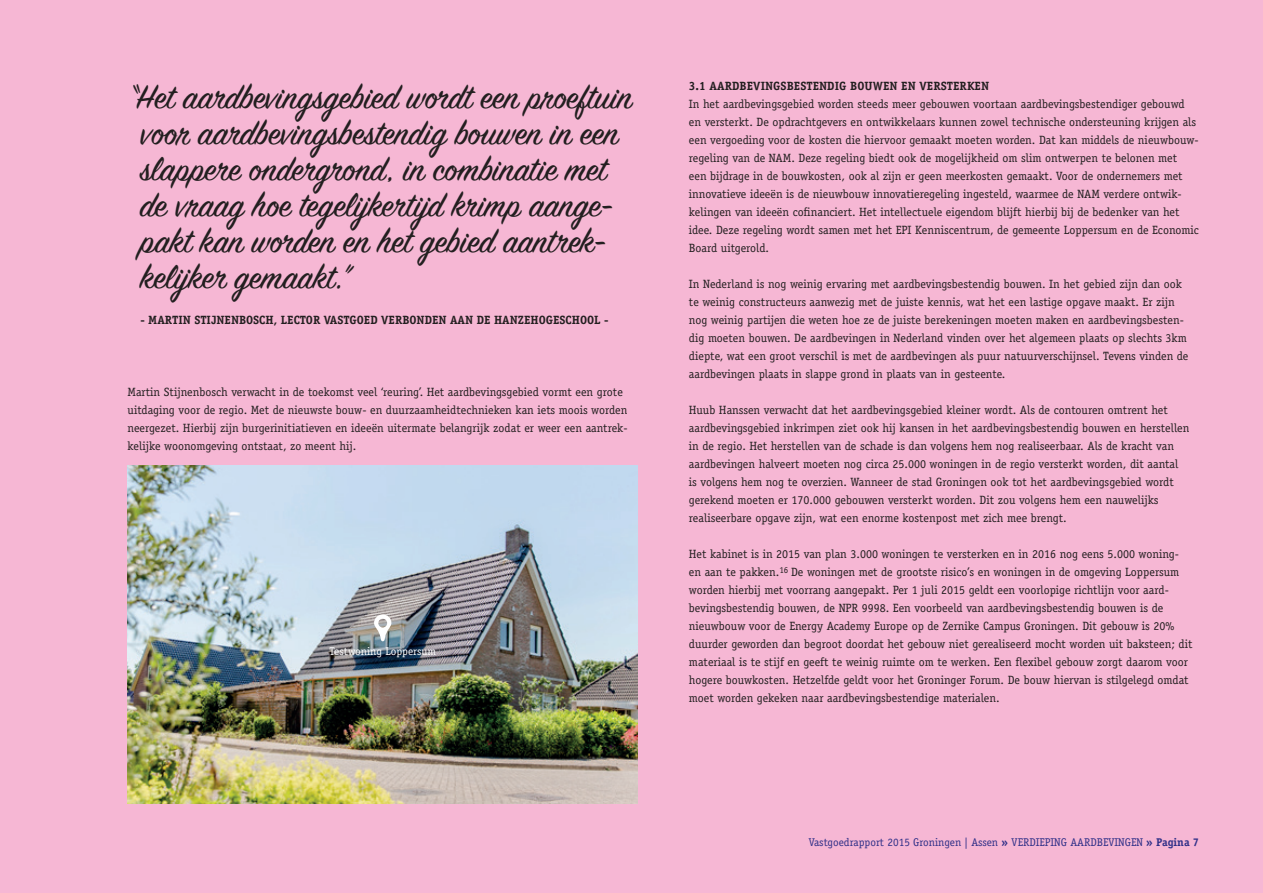
<style>
.page{position:relative;width:1263px;height:893px;background:#f6b7d4}
.page>*{position:absolute;margin:0;border:0;box-sizing:border-box;transform-origin:0 0}
.t1{font:37.5px/36px "Sign Painter House Script";color:#231f20}
.t2{font:12px/18px "Officina Serif Std";color:#231f20}
.t3{font:700 12px "Officina Serif";color:#231f20}
.t4{font:11.25px "Officina Serif Std";color:#2f3088}
.t5{font:11.25px "Officina Serif Std";color:#fff}
.s1{font-family:"Officina Serif";font-weight:700}
</style>
<div class="page">
<img style="left:128px;top:466px;width:510px;height:338px">
<svg style="left:374px;top:614px;width:17px;height:27px"></svg>
<h1 class="t1" style="left:140px;top:82px;width:493px;text-indent:-13px">“Het aardbevingsgebied wordt een proeftuin voor aardbevingsbestendig bouwen in een slappere ondergrond, in combinatie met de vraag hoe tegelijkertijd krimp aange&shy;pakt kan worden en het gebied aantrek&shy;kelijker gemaakt.”</h1>
<p class="t3" style="left:140px;top:312px;width:470px">- MARTIN STIJNENBOSCH, LECTOR VASTGOED VERBONDEN AAN DE HANZEHOGESCHOOL -</p>
<p class="t2" style="left:128px;top:383px;width:502px">Martin Stijnenbosch verwacht in de toekomst veel ‘reuring’. Het aardbevingsgebied vormt een grote uitdaging voor de regio. Met de nieuwste bouw- en duurzaamheidtechnieken kan iets moois worden neergezet. Hierbij zijn burgerinitiatieven en ideeën uitermate belangrijk zodat er weer een aantrek&shy;kelijke woonomgeving ontstaat, zo meent hij.</p>
<p class="t5" style="left:329px;top:644px;width:108px">Testwoning Loppersum</p>
<p class="t3" style="left:689px;top:78px;width:302px">3.1 AARDBEVINGSBESTENDIG BOUWEN EN VERSTERKEN</p>
<p class="t2" style="left:689px;top:95px;width:512px">In het aardbevingsgebied worden steeds meer gebouwen voortaan aardbevingsbestendiger gebouwd en versterkt. De opdrachtgevers en ontwikkelaars kunnen zowel technische ondersteuning krijgen als een vergoeding voor de kosten die hiervoor gemaakt moeten worden. Dat kan middels de nieuwbouw&shy;regeling van de NAM. Deze regeling biedt ook de mogelijkheid om slim ontwerpen te belonen met<br>een bijdrage in de bouwkosten, ook al zijn er geen meerkosten gemaakt. Voor de ondernemers met innovatieve ideeën is de nieuwbouw innovatieregeling ingesteld, waarmee de NAM verdere ontwik&shy;kelingen van ideeën cofinanciert. Het intellectuele eigendom blijft hierbij bij de bedenker van het idee. Deze regeling wordt samen met het EPI Kenniscentrum, de gemeente Loppersum en de Economic Board uitgerold.</p>
<p class="t2" style="left:689px;top:275px;width:501px">In Nederland is nog weinig ervaring met aardbevingsbestendig bouwen. In het gebied zijn dan ook te weinig constructeurs aanwezig met de juiste kennis, wat het een lastige opgave maakt. Er zijn nog weinig partijen die weten hoe ze de juiste berekeningen moeten maken en aardbevingsbesten&shy;dig moeten bouwen. De aardbevingen in Nederland vinden over het algemeen plaats op slechts 3km diepte, wat een groot verschil is met de aardbevingen als puur natuurverschijnsel. Tevens vinden de aardbevingen plaats in slappe grond in plaats van in gesteente.</p>
<p class="t2" style="left:689px;top:401px;width:502px">Huub Hanssen verwacht dat het aardbevingsgebied kleiner wordt. Als de contouren omtrent het aardbevingsgebied inkrimpen ziet ook hij kansen in het aardbevingsbestendig bouwen en herstellen in de regio. Het herstellen van de schade is dan volgens hem nog realiseerbaar. Als de kracht van aardbevingen halveert moeten nog circa 25.000 woningen in de regio versterkt worden, dit aantal is volgens hem nog te overzien. Wanneer de stad Groningen ook tot het aardbevingsgebied wordt gerekend moeten er 170.000 gebouwen versterkt worden. Dit zou volgens hem een nauwelijks realiseerbare opgave zijn, wat een enorme kostenpost met zich mee brengt.</p>
<p class="t2" style="left:689px;top:545px;width:505px">Het kabinet is in 2015 van plan 3.000 woningen te versterken en in 2016 nog eens 5.000 woning&shy;en aan te pakken.<sup>16</sup> De woningen met de grootste risico’s en woningen in de omgeving Loppersum worden hierbij met voorrang aangepakt. Per 1 juli 2015 geldt een voorlopige richtlijn voor aard&shy;bevingsbestendig bouwen, de NPR 9998. Een voorbeeld van aardbevingsbestendig bouwen is de nieuwbouw voor de Energy Academy Europe op de Zernike Campus Groningen. Dit gebouw is 20% duurder geworden dan begroot doordat het gebouw niet gerealiseerd mocht worden uit baksteen; dit materiaal is te stijf en geeft te weinig ruimte om te werken. Een flexibel gebouw zorgt daarom voor hogere bouwkosten. Hetzelfde geldt voor het Groninger Forum. De bouw hiervan is stilgelegd omdat moet worden gekeken naar aardbevingsbestendige materialen.</p>
<p class="t4" style="left:809px;top:836px;width:392px">Vastgoedrapport 2015 Groningen | Assen <span class="s1">»</span> VERDIEPING AARDBEVINGEN <span class="s1">» Pagina 7</span></p>
</div>
